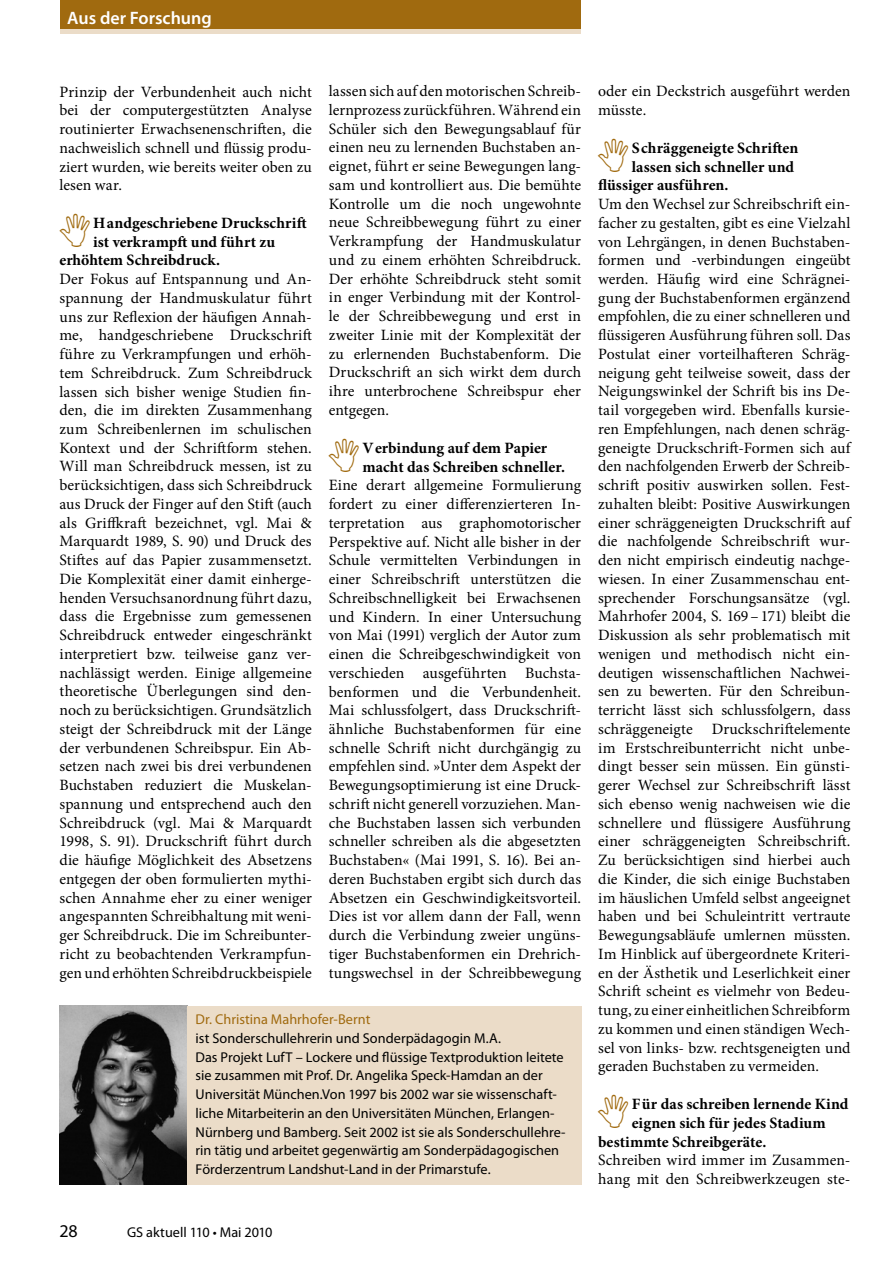
<style>
.page{position:relative;width:893px;height:1263px;background:#fff}
.page>*{position:absolute;margin:0;border:0;box-sizing:border-box;transform-origin:0 0}
.t1{font:600 18px "Myriad Pro";color:#fff}
.t2{font:18px "Myriad Pro";color:#000}
.t3{font:15.75px/18.8px "Minion Pro";color:#000;text-align:justify}
.t4{font:700 15.75px/18.8px "Minion Pro";letter-spacing:.005em;color:#000}
.t5{font:14.25px/18.8px "Myriad Pro";color:#000}
.t6{font:14.25px "Myriad Pro";letter-spacing:.005em;color:#a06a0f}
</style>
<div class="page">
<div style="left:60px;top:0;width:520px;height:33px;background:#a06a0f"></div>
<hr style="left:60px;top:30px;width:520px;height:4px;background:#ebdcc8">
<img style="left:60px;top:1006px;width:127px;height:178px">
<div style="left:187px;top:1006px;width:394px;height:178px;background:#ebdcc8"></div>
<p class="t1" style="left:67px;top:6px;width:154px">Praxis: Grundschrift</p>
<p class="t1" style="left:67px;top:6px;width:146px">Aus der Forschung</p>
<p class="t3" style="left:60px;top:82px;width:254px">Prinzip der Verbundenheit auch nicht bei der computergestützten Analyse routinierter Erwachsenenschriften, die nachweislich schnell und flüssig produ&shy;ziert wurden, wie bereits weiter oben zu lesen war.</p>
<p class="t4" style="left:93px;top:213px;width:215px">Handgeschriebene Druckschrift</p>
<p class="t4" style="left:93px;top:232px;width:184px">ist verkrampft und führt zu</p>
<p class="t4" style="left:60px;top:251px;width:162px">erhöhtem Schreibdruck.</p>
<p class="t3" style="left:60px;top:270px;width:254px">Der Fokus auf Entspannung und An&shy;spannung der Handmuskulatur führt uns zur Reflexion der häufigen Annah&shy;me, handgeschriebene Druckschrift führe zu Verkrampfungen und erhöh&shy;tem Schreibdruck. Zum Schreibdruck lassen sich bisher wenige Studien fin&shy;den, die im direkten Zusammenhang zum Schreibenlernen im schulischen Kontext und der Schriftform stehen.<br>Will man Schreibdruck messen, ist zu berücksichtigen, dass sich Schreibdruck aus Druck der Finger auf den Stift (auch als Griffkraft bezeichnet, vgl. Mai &amp; Marquardt 1989, S. 90) und Druck des Stiftes auf das Papier zusammensetzt.<br>Die Komplexität einer damit einherge&shy;henden Versuchsanordnung führt dazu, dass die Ergebnisse zum gemessenen Schreibdruck entweder eingeschränkt interpretiert bzw. teilweise ganz ver&shy;nachlässigt werden. Einige allgemeine theoretische Überlegungen sind den&shy;noch zu berücksichtigen. Grundsätzlich steigt der Schreibdruck mit der Länge der verbundenen Schreibspur. Ein Ab&shy;setzen nach zwei bis drei verbundenen Buchstaben reduziert die Muskelan&shy;spannung und entsprechend auch den Schreibdruck (vgl. Mai &amp; Marquardt 1998, S. 91). Druckschrift führt durch die häufige Möglichkeit des Absetzens entgegen der oben formulierten mythi&shy;schen Annahme eher zu einer weniger angespannten Schreibhaltung mit weni&shy;ger Schreibdruck. Die im Schreibunter&shy;richt zu beobachtenden Verkrampfun&shy;gen und erhöhten Schreibdruckbeispiele</p>
<p class="t3" style="left:329px;top:82px;width:254px">lassen sich auf den motorischen Schreib&shy;lernprozess zurückführen. Während ein Schüler sich den Bewegungsablauf für einen neu zu lernenden Buchstaben an&shy;eignet, führt er seine Bewegungen lang&shy;sam und kontrolliert aus. Die bemühte Kontrolle um die noch ungewohnte neue Schreibbewegung führt zu einer Verkrampfung der Handmuskulatur und zu einem erhöhten Schreibdruck.<br>Der erhöhte Schreibdruck steht somit in enger Verbindung mit der Kontrol&shy;le der Schreibbewegung und erst in zweiter Linie mit der Komplexität der zu erlernenden Buchstabenform. Die Druckschrift an sich wirkt dem durch ihre unterbrochene Schreibspur eher entgegen.</p>
<p class="t4" style="left:362px;top:438px;width:204px">Verbindung auf dem Papier macht das Schreiben schneller.</p>
<p class="t3" style="left:329px;top:476px;width:254px">Eine derart allgemeine Formulierung fordert zu einer differenzierteren In&shy;terpretation aus graphomotorischer Perspektive auf. Nicht alle bisher in der Schule vermittelten Verbindungen in einer Schreibschrift unterstützen die Schreibschnelligkeit bei Erwachsenen und Kindern. In einer Untersuchung von Mai (1991) verglich der Autor zum einen die Schreibgeschwindigkeit von verschieden ausgeführten Buchsta&shy;benformen und die Verbundenheit.<br>Mai schlussfolgert, dass Druckschrift&shy;ähnliche Buchstabenformen für eine schnelle Schrift nicht durchgängig zu empfehlen sind. »Unter dem Aspekt der Bewegungsoptimierung ist eine Druck&shy;schrift nicht generell vorzuziehen. Man&shy;che Buchstaben lassen sich verbunden schneller schreiben als die abgesetzten Buchstaben« (Mai 1991, S. 16). Bei an&shy;deren Buchstaben ergibt sich durch das Absetzen ein Geschwindigkeitsvorteil.<br>Dies ist vor allem dann der Fall, wenn durch die Verbindung zweier ungüns&shy;tiger Buchstabenformen ein Drehrich&shy;tungswechsel in der Schreibbewegung</p>
<p class="t6" style="left:196px;top:1010px;width:176px">Dr. Christina Mahrhofer-Bernt</p>
<p class="t5" style="left:196px;top:1028px;width:372px">ist Sonderschullehrerin und Sonderpädagogin M.A.<br>Das Projekt LufT – Lockere und flüssige Textproduktion leitete sie zusammen mit Prof. Dr. Angelika Speck-Hamdan an der Universität München.Von 1997 bis 2002 war sie wissenschaft&shy;liche Mitarbeiterin an den Universitäten München, Erlangen-Nürnberg und Bamberg. Seit 2002 ist sie als Sonderschullehre&shy;rin tätig und arbeitet gegenwärtig am Sonderpädagogischen Förderzentrum Landshut-Land in der Primarstufe.</p>
<p class="t2" style="left:60px;top:1220px;width:20px">28</p>
<p class="t5" style="left:127px;top:1222px;width:147px">GS aktuell 110 • Mai 2010</p>
<p class="t3" style="left:598px;top:82px;width:254px">oder ein Deckstrich ausgeführt werden müsste.</p>
<p class="t4" style="left:632px;top:138px;width:168px">Schräggeneigte Schriften</p>
<p class="t4" style="left:632px;top:157px;width:164px">lassen sich schneller und</p>
<p class="t4" style="left:598px;top:176px;width:132px">flüssiger ausführen.</p>
<p class="t3" style="left:598px;top:195px;width:254px">Um den Wechsel zur Schreibschrift ein&shy;facher zu gestalten, gibt es eine Vielzahl von Lehrgängen, in denen Buchstaben&shy;formen und -verbindungen eingeübt werden. Häufig wird eine Schrägnei&shy;gung der Buchstabenformen ergänzend empfohlen, die zu einer schnelleren und flüssigeren Ausführung führen soll. Das Postulat einer vorteilhafteren Schräg&shy;neigung geht teilweise soweit, dass der Neigungswinkel der Schrift bis ins De&shy;tail vorgegeben wird. Ebenfalls kursie&shy;ren Empfehlungen, nach denen schräg&shy;geneigte Druckschrift-Formen sich auf den nachfolgenden Erwerb der Schreib&shy;schrift positiv auswirken sollen. Fest&shy;zuhalten bleibt: Positive Auswirkungen einer schräggeneigten Druckschrift auf die nachfolgende Schreibschrift wur&shy;den nicht empirisch eindeutig nachge&shy;wiesen. In einer Zusammenschau ent&shy;sprechender Forschungsansätze (vgl.<br>Mahrhofer 2004, S. 169–171) bleibt die Diskussion als sehr problematisch mit wenigen und methodisch nicht ein&shy;deutigen wissenschaftlichen Nachwei&shy;sen zu bewerten. Für den Schreibun&shy;terricht lässt sich schlussfolgern, dass schräggeneigte Druckschriftelemente im Erstschreibunterricht nicht unbe&shy;dingt besser sein müssen. Ein günsti&shy;gerer Wechsel zur Schreibschrift lässt sich ebenso wenig nachweisen wie die schnellere und flüssigere Ausführung einer schräggeneigten Schreibschrift.<br>Zu berücksichtigen sind hierbei auch die Kinder, die sich einige Buchstaben im häuslichen Umfeld selbst angeeignet haben und bei Schuleintritt vertraute Bewegungsabläufe umlernen müssten.<br>Im Hinblick auf übergeordnete Kriteri&shy;en der Ästhetik und Leserlichkeit einer Schrift scheint es vielmehr von Bedeu&shy;tung, zu einer einheitlichen Schreibform zu kommen und einen ständigen Wech&shy;sel von links- bzw. rechtsgeneigten und geraden Buchstaben zu vermeiden.</p>
<p class="t4" style="left:632px;top:1094px;width:218px">Für das schreiben lernende Kind</p>
<p class="t4" style="left:632px;top:1113px;width:195px">eignen sich für jedes Stadium</p>
<p class="t4" style="left:598px;top:1132px;width:170px">bestimmte Schreibgeräte.</p>
<p class="t3" style="left:598px;top:1151px;width:254px">Schreiben wird immer im Zusammen&shy;hang mit den Schreibwerkzeugen ste-</p>
</div>
